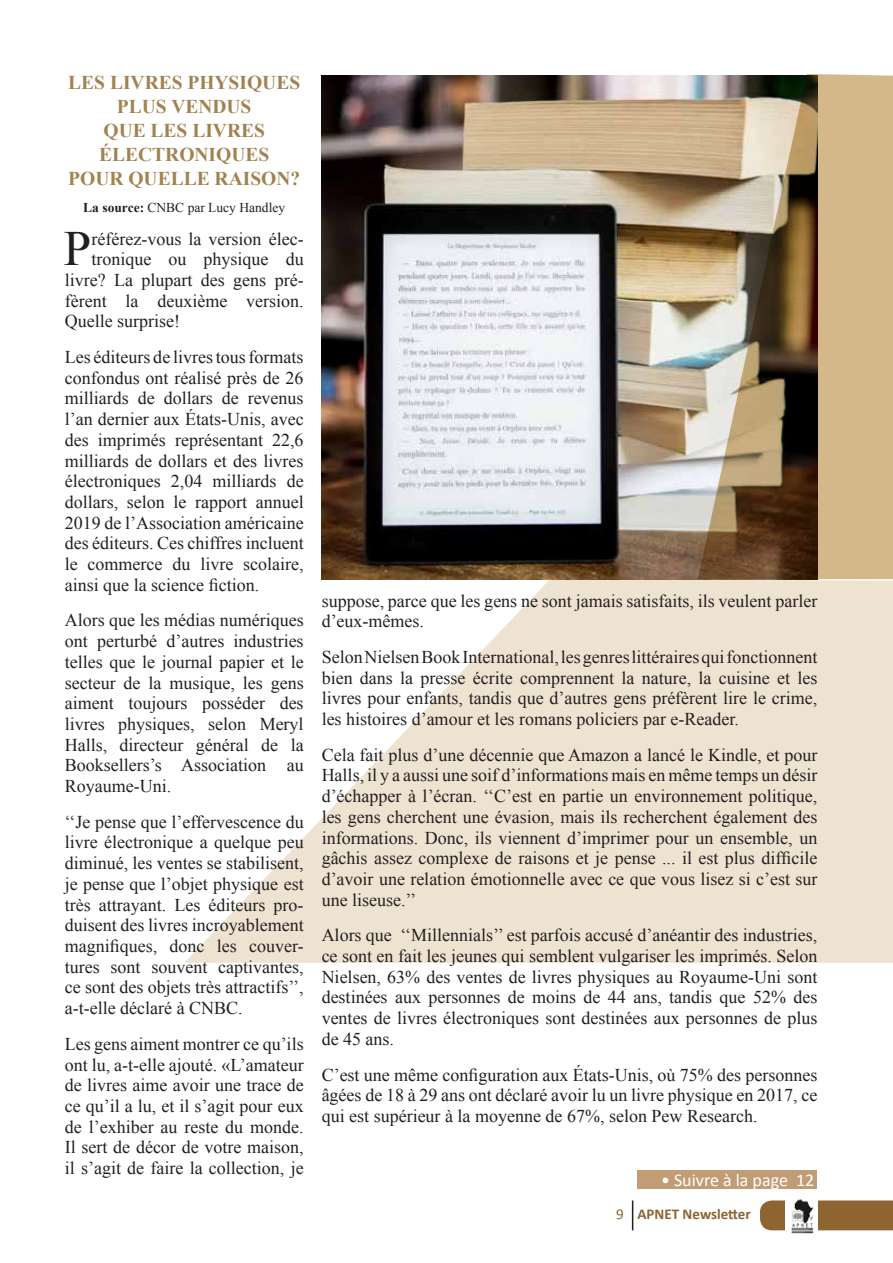
<style>
.page{position:relative;width:893px;height:1263px;background:#fff}
.page>*{position:absolute;margin:0;border:0;box-sizing:border-box;transform-origin:0 0}
.t1{font:49.2px "Times New Roman";color:#231f20}
.t2{font:700 19.5px/24px "Times New Roman";color:#a08350;text-align:center}
.t3{font:18px/20.7px "Times New Roman";color:#231f20;text-align:justify}
.t4{font:18px "Calibri";color:#fff}
.t5{font:700 15px "Calibri";color:#8e6431}
.t6{font:13.5px "Times New Roman";color:#231f20}
.s1{font-weight:700}
.s2{font-weight:400}
</style>
<div class="page">
<svg style="left:184px;top:579px;width:709px;height:384px;fill:#eee2d0"></svg>
<img style="left:322px;top:76px;width:376px;height:503px">
<img style="left:698px;top:74px;width:195px;height:505px">
<div style="left:638px;top:1170px;width:179px;height:19px;background:#c19c74"></div>
<div style="left:760px;top:1200px;width:133px;height:30px;background:#8e6431"></div>
<img style="left:786px;top:1199px;width:32px;height:35px">
<hr style="left:632px;top:1200px;width:1px;height:30px;background:#231f20">
<p class="t2" style="left:68px;top:70px;width:233px">LES LIVRES PHYSIQUES<br>PLUS VENDUS<br>QUE LES LIVRES<br>ÉLECTRONIQUES<br>POUR QUELLE RAISON?</p>
<p class="t6" style="left:83px;top:198px;width:203px"><span class="s1">La source:</span> CNBC par Lucy Handley</p>
<h1 class="t1" style="left:64px;top:216px;width:29px">P</h1>
<p class="t3" style="left:91px;top:228px;width:214px">référez-vous la version élec-</p>
<p class="t3" style="left:91px;top:249px;width:214px">tronique ou physique du</p>
<p class="t3" style="left:65px;top:269px;width:240px">livre? La plupart des gens pré-</p>
<p class="t3" style="left:65px;top:290px;width:240px">fèrent la deuxième version.</p>
<p class="t3" style="left:65px;top:311px;width:117px">Quelle surprise!</p>
<p class="t3" style="left:65px;top:346px;width:240px">Les éditeurs de livres tous formats confondus ont réalisé près de 26 milliards de dollars de revenus l’an dernier aux États-Unis, avec des imprimés représentant 22,6 milliards de dollars et des livres électroniques 2,04 milliards de dollars, selon le rapport annuel 2019 de l’Association américaine des éditeurs. Ces chiffres incluent le commerce du livre scolaire, ainsi que la science fiction.</p>
<p class="t3" style="left:65px;top:610px;width:240px">Alors que les médias numériques ont perturbé d’autres industries telles que le journal papier et le secteur de la musique, les gens aiment toujours posséder des livres physiques, selon Meryl Halls, directeur général de la Booksellers’s Association au Royaume-Uni.</p>
<p class="t3" style="left:65px;top:811px;width:240px">‘‘Je pense que l’effervescence du livre électronique a quelque peu diminué, les ventes se stabilisent, je pense que l’objet physique est très attrayant. Les éditeurs pro&shy;duisent des livres incroyablement magnifiques, donc les couver&shy;tures sont souvent captivantes, ce sont des objets très attractifs’’, a-t-elle déclaré à CNBC.</p>
<p class="t3" style="left:65px;top:1033px;width:240px">Les gens aiment montrer ce qu’ils ont lu, a-t-elle ajouté. «L’amateur de livres aime avoir une trace de ce qu’il a lu, et il s’agit pour eux de l’exhiber au reste du monde.<br>Il sert de décor de votre maison, il s’agit de faire la collection, je</p>
<p class="t3" style="left:322px;top:590px;width:497px">suppose, parce que les gens ne sont jamais satisfaits, ils veulent parler d’eux-mêmes.</p>
<p class="t3" style="left:322px;top:646px;width:497px">Selon Nielsen Book International, les genres littéraires qui fonctionnent bien dans la presse écrite comprennent la nature, la cuisine et les livres pour enfants, tandis que d’autres gens préfèrent lire le crime, les histoires d’amour et les romans policiers par e-Reader.</p>
<p class="t3" style="left:322px;top:744px;width:497px">Cela fait plus d’une décennie que Amazon a lancé le Kindle, et pour Halls, il y a aussi une soif d’informations mais en même temps un désir d’échapper à l’écran. ‘‘C’est en partie un environnement politique, les gens cherchent une évasion, mais ils recherchent également des informations. Donc, ils viennent d’imprimer pour un ensemble, un gâchis assez complexe de raisons et je pense ... il est plus difficile d’avoir une relation émotionnelle avec ce que vous lisez si c’est sur une liseuse.’’</p>
<p class="t3" style="left:322px;top:925px;width:497px">Alors que ‘‘Millennials’’ est parfois accusé d’anéantir des industries, ce sont en fait les jeunes qui semblent vulgariser les imprimés. Selon Nielsen, 63% des ventes de livres physiques au Royaume-Uni sont destinées aux personnes de moins de 44 ans, tandis que 52% des ventes de livres électroniques sont destinées aux personnes de plus de 45 ans.</p>
<p class="t3" style="left:322px;top:1064px;width:497px">C’est une même configuration aux États-Unis, où 75% des personnes âgées de 18 à 29 ans ont déclaré avoir lu un livre physique en 2017, ce qui est supérieur à la moyenne de 67%, selon Pew Research.</p>
<p class="t4" style="left:661px;top:1168px;width:155px">• Suivre à la page 12</p>
<p class="t5" style="left:616px;top:1204px;width:136px"><span class="s2">9</span> APNET Newsletter</p>
</div>
